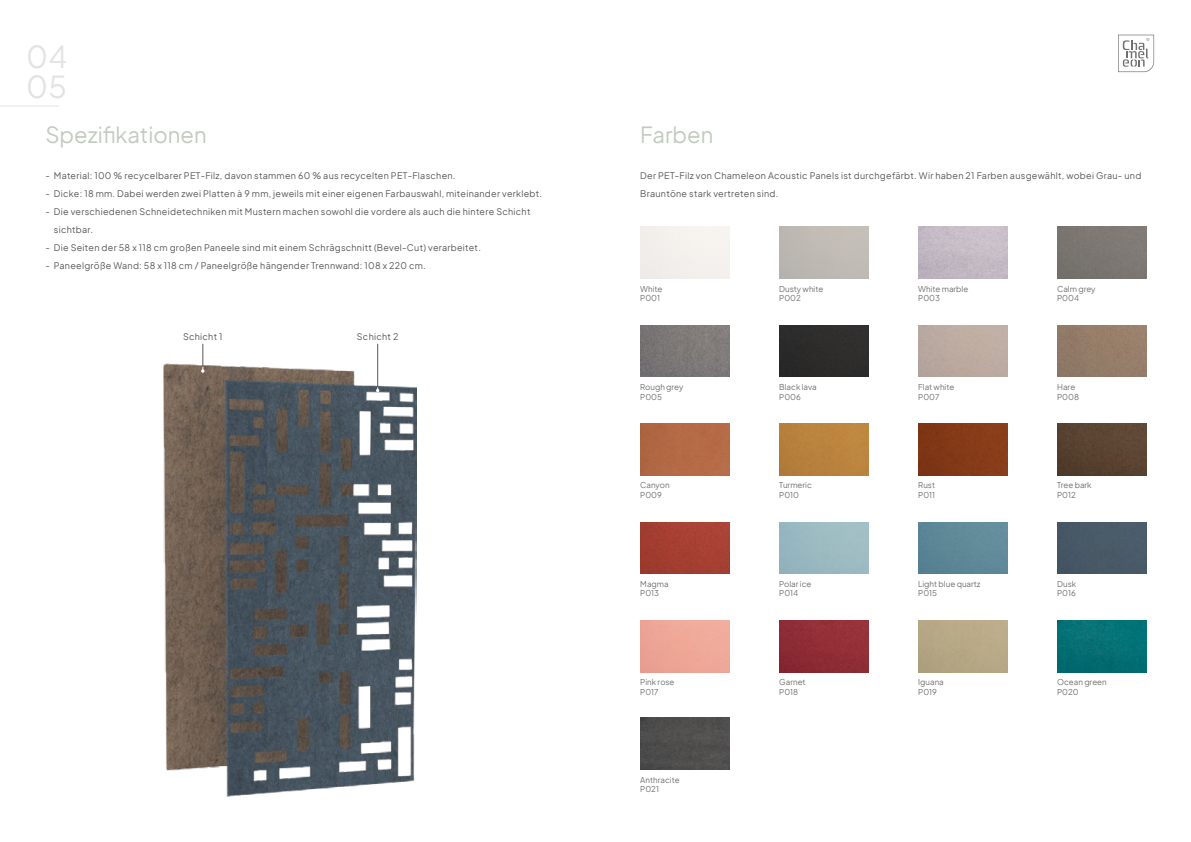
<style>
.page{position:relative;width:1191px;height:842px;background:#fff}
.page>*{position:absolute;margin:0;border:0;box-sizing:border-box;transform-origin:0 0}
.t1{font:30px/30px "Plus Jakarta Sans";color:#e3e3e3}
.t2{font:22px "Plus Jakarta Sans";color:#c1cbbe}
.t3{font:9px/18px "Plus Jakarta Sans";letter-spacing:.03em;color:#575756}
.t4{font:8px/9.6px "Plus Jakarta Sans";color:#706f6f}
</style>
<div class="page">
<svg style="left:1118px;top:35px;width:36px;height:37px"></svg>
<img style="left:918px;top:227px;width:89px;height:51px">
<div style="left:1057px;top:227px;width:89px;height:51px;background:#7b7772"></div>
<img style="left:640px;top:325px;width:89px;height:52px">
<div style="left:779px;top:325px;width:89px;height:52px;background:#2d2c2b"></div>
<div style="left:1057px;top:325px;width:89px;height:52px;background:#947d68"></div>
<div style="left:640px;top:424px;width:89px;height:51px;background:#b46a45"></div>
<div style="left:779px;top:424px;width:89px;height:51px;background:#b9833e"></div>
<div style="left:918px;top:424px;width:89px;height:51px;background:#843a17"></div>
<img style="left:1057px;top:424px;width:89px;height:51px">
<div style="left:640px;top:522px;width:89px;height:52px;background:#a53f31"></div>
<div style="left:918px;top:522px;width:89px;height:52px;background:#5e8998"></div>
<div style="left:1057px;top:522px;width:89px;height:52px;background:#495967"></div>
<div style="left:640px;top:718px;width:89px;height:51px;background:#4f4e4d"></div>
<hr style="left:0;top:106px;width:59px;height:1px;background:#e3e3e3">
<img style="left:779px;top:620px;width:89px;height:52px">
<img style="left:1057px;top:620px;width:89px;height:52px">
<img style="left:164px;top:364px;width:253px;height:433px">
<svg style="left:201px;top:344px;width:3px;height:29px"></svg>
<hr style="left:377px;top:344px;width:1px;height:43px;background:#575756">
<svg style="left:376px;top:387px;width:3px;height:5px"></svg>
<h1 class="t1" style="left:26px;top:40px;width:43px">04<br>05</h1>
<h2 class="t2" style="left:45px;top:117px;width:163px">Spezifikationen</h2>
<p class="t3" style="left:45px;top:166px;width:411px">- Material: 100 % recycelbarer PET-Filz, davon stammen 60 % aus recycelten PET-Flaschen.</p>
<p class="t3" style="left:45px;top:184px;width:498px">- Dicke: 18 mm. Dabei werden zwei Platten à 9 mm, jeweils mit einer eigenen Farbauswahl, miteinander verklebt.</p>
<p class="t3" style="left:54px;top:202px;width:478px;text-indent:-9px">- Die verschiedenen Schneidetechniken mit Mustern machen sowohl die vordere als auch die hintere Schicht sichtbar.</p>
<p class="t3" style="left:45px;top:238px;width:437px">- Die Seiten der 58 x 118 cm großen Paneele sind mit einem Schrägschnitt (Bevel-Cut) verarbeitet.</p>
<p class="t3" style="left:45px;top:256px;width:382px">- Paneelgröße Wand: 58 x 118 cm / Paneelgröße hängender Trennwand: 108 x 220 cm.</p>
<p class="t3" style="left:183px;top:327px;width:41px">Schicht 1</p>
<p class="t3" style="left:357px;top:327px;width:43px">Schicht 2</p>
<h2 class="t2" style="left:640px;top:117px;width:74px">Farben</h2>
<p class="t3" style="left:640px;top:166px;width:502px">Der PET-Filz von Chameleon Acoustic Panels ist durchgefärbt. Wir haben 21 Farben ausgewählt, wobei Grau- und<br>Brauntöne stark vertreten sind.</p>
<p class="t4" style="left:640px;top:283px;width:24px">White<br>P001</p>
<p class="t4" style="left:779px;top:283px;width:45px">Dusty white<br>P002</p>
<p class="t4" style="left:918px;top:283px;width:52px">White marble<br>P003</p>
<p class="t4" style="left:1057px;top:283px;width:40px">Calm grey<br>P004</p>
<p class="t4" style="left:640px;top:382px;width:45px">Rough grey<br>P005</p>
<p class="t4" style="left:779px;top:382px;width:39px">Black lava<br>P006</p>
<p class="t4" style="left:918px;top:382px;width:38px">Flat white<br>P007</p>
<p class="t4" style="left:1057px;top:382px;width:23px">Hare<br>P008</p>
<p class="t4" style="left:640px;top:480px;width:31px">Canyon<br>P009</p>
<p class="t4" style="left:779px;top:480px;width:34px">Turmeric<br>P010</p>
<p class="t4" style="left:918px;top:480px;width:18px">Rust<br>P011</p>
<p class="t4" style="left:1057px;top:480px;width:36px">Tree bark<br>P012</p>
<p class="t4" style="left:640px;top:578px;width:30px">Magma<br>P013</p>
<p class="t4" style="left:779px;top:578px;width:34px">Polar ice<br>P014</p>
<p class="t4" style="left:918px;top:578px;width:64px">Light blue quartz<br>P015</p>
<p class="t4" style="left:1057px;top:578px;width:20px">Dusk<br>P016</p>
<p class="t4" style="left:640px;top:677px;width:36px">Pink rose<br>P017</p>
<p class="t4" style="left:779px;top:677px;width:28px">Garnet<br>P018</p>
<p class="t4" style="left:918px;top:677px;width:27px">Iguana<br>P019</p>
<p class="t4" style="left:1057px;top:677px;width:51px">Ocean green<br>P020</p>
<p class="t4" style="left:640px;top:774px;width:41px">Anthracite<br>P021</p>
</div>
